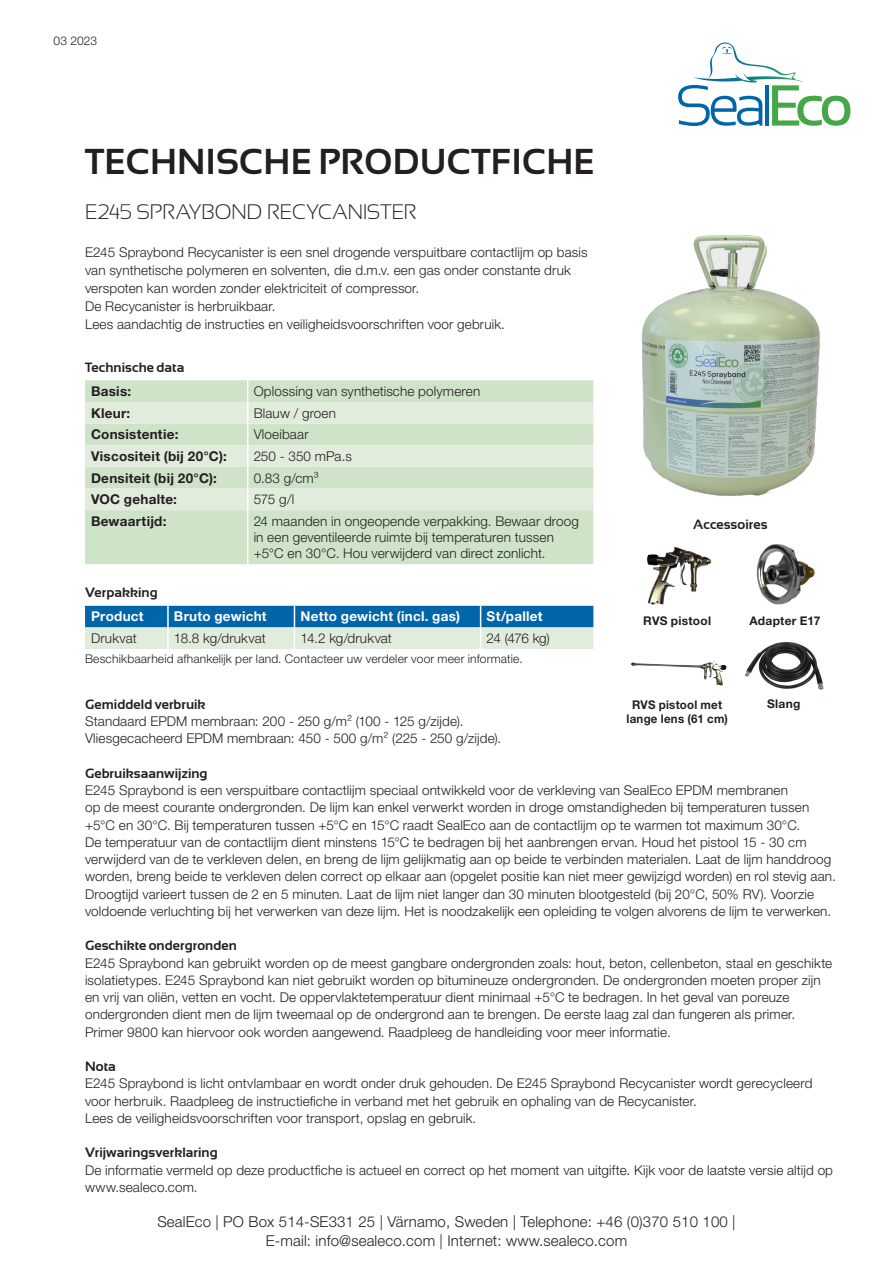
<style>
.page{position:relative;width:893px;height:1263px;background:#fff}
.page>*{position:absolute;margin:0;border:0;box-sizing:border-box;transform-origin:0 0}
.t1{font:700 36px "Sansation";color:#231f20}
.t2{font:300 21px "Sansation";color:#231f20}
.t3{font:300 15px/19.5px "Helvetica Neue LT Pro";letter-spacing:.01em;color:#231f20;text-align:center}
.t4{font:300 13.5px/17.2px "Helvetica Neue LT Pro";letter-spacing:.01em;color:#231f20}
.t5{font:700 13.5px "Sansation";letter-spacing:.005em;color:#231f20}
.t6{font:700 13.5px "Helvetica Neue LT Pro";letter-spacing:.02em;color:#231f20}
.t7{font:700 13.5px "Helvetica Neue LT Pro";letter-spacing:.02em;color:#fff}
.t8{font:300 12px "Helvetica Neue LT Pro";letter-spacing:.015em;color:#231f20}
.t9{font:700 12px "Helvetica Neue LT Pro";letter-spacing:.02em;color:#231f20;scale:.96 1}
.t10{font:700 12px "Helvetica Neue LT Pro";letter-spacing:.02em;color:#231f20}
</style>
<div class="page">
<img style="left:641px;top:235px;width:179px;height:261px">
<img style="left:756px;top:544px;width:59px;height:61px">
<img style="left:647px;top:547px;width:65px;height:58px">
<img style="left:744px;top:641px;width:80px;height:49px">
<img style="left:630px;top:661px;width:97px;height:25px">
<svg style="left:678px;top:43px;width:172px;height:83px"></svg>
<div style="left:85px;top:380px;width:508px;height:184px;background:#cfe3c8"></div>
<svg style="left:85px;top:402px;width:508px;height:108px;background:#dae8d4"></svg>
<svg style="left:247px;top:380px;width:1px;height:130px"></svg>
<hr style="left:247px;top:510px;width:1px;height:54px;background:#fff">
<svg style="left:85px;top:606px;width:508px;height:43px;background:#73aac3"></svg>
<p class="t8" style="left:54px;top:34px;width:45px">03 2023</p>
<h1 class="t1" style="left:85px;top:142px;width:512px">TECHNISCHE PRODUCTFICHE</h1>
<h2 class="t2" style="left:85px;top:200px;width:333px">E245 SPRAYBOND RECYCANISTER</h2>
<p class="t4" style="left:85px;top:243px;width:504px;line-height:18px">E245 Spraybond Recycanister is een snel drogende verspuitbare contactlijm op basis van synthetische polymeren en solventen, die d.m.v. een gas onder constante druk verspoten kan worden zonder elektriciteit of compressor.<br>De Recycanister is herbruikbaar.<br>Lees aandachtig de instructies en veiligheidsvoorschriften voor gebruik.</p>
<p class="t5" style="left:85px;top:360px;width:101px">Technische data</p>
<p class="t6" style="left:91px;top:383px;width:42px">Basis:</p>
<p class="t4" style="left:254px;top:382px;width:228px">Oplossing van synthetische polymeren</p>
<p class="t6" style="left:91px;top:404px;width:41px">Kleur:</p>
<p class="t4" style="left:254px;top:404px;width:84px">Blauw / groen</p>
<p class="t6" style="left:91px;top:426px;width:89px">Consistentie:</p>
<p class="t4" style="left:254px;top:425px;width:56px">Vloeibaar</p>
<p class="t6" style="left:91px;top:448px;width:137px">Viscositeit (bij 20°C):</p>
<p class="t4" style="left:254px;top:447px;width:100px">250 - 350 mPa.s</p>
<p class="t6" style="left:91px;top:469px;width:127px">Densiteit (bij 20°C):</p>
<p class="t4" style="left:254px;top:469px;width:67px">0.83 g/cm³</p>
<p class="t6" style="left:91px;top:491px;width:87px">VOC gehalte:</p>
<p class="t4" style="left:254px;top:490px;width:42px">575 g/l</p>
<p class="t6" style="left:91px;top:513px;width:77px">Bewaartijd:</p>
<p class="t4" style="left:254px;top:513px;width:327px;line-height:16.2px">24 maanden in ongeopende verpakking. Bewaar droog in een geventileerde ruimte bij temperaturen tussen +5°C en 30°C. Hou verwijderd van direct zonlicht.</p>
<p class="t5" style="left:85px;top:585px;width:74px">Verpakking</p>
<p class="t7" style="left:91px;top:608px;width:54px">Product</p>
<p class="t7" style="left:174px;top:608px;width:94px">Bruto gewicht</p>
<p class="t7" style="left:300px;top:608px;width:161px">Netto gewicht (incl. gas)</p>
<p class="t7" style="left:487px;top:608px;width:57px">St/pallet</p>
<p class="t4" style="left:91px;top:629px;width:47px">Drukvat</p>
<p class="t4" style="left:174px;top:629px;width:93px">18.8 kg/drukvat</p>
<p class="t4" style="left:300px;top:629px;width:93px">14.2 kg/drukvat</p>
<p class="t4" style="left:487px;top:629px;width:65px">24 (476 kg)</p>
<p class="t8" style="left:85px;top:652px;width:439px">Beschikbaarheid afhankelijk per land. Contacteer uw verdeler voor meer informatie.</p>
<p class="t5" style="left:693px;top:517px;width:76px">Accessoires</p>
<p class="t10" style="left:643px;top:613px;width:69px">RVS pistool</p>
<p class="t10" style="left:749px;top:613px;width:72px">Adapter E17</p>
<p class="t5" style="left:85px;top:697px;width:122px">Gemiddeld verbruik</p>
<p class="t4" style="left:85px;top:712px;width:418px">Standaard EPDM membraan: 200 - 250 g/m² (100 - 125 g/zijde).<br>Vliesgecacheerd EPDM membraan: 450 - 500 g/m² (225 - 250 g/zijde).</p>
<p class="t5" style="left:85px;top:766px;width:124px">Gebruiksaanwijzing</p>
<p class="t4" style="left:85px;top:781px;width:752px">E245 Spraybond is een verspuitbare contactlijm speciaal ontwikkeld voor de verkleving van SealEco EPDM membranen<br>op de meest courante ondergronden. De lijm kan enkel verwerkt worden in droge omstandigheden bij temperaturen tussen +5°C en 30°C. Bij temperaturen tussen +5°C en 15°C raadt SealEco aan de contactlijm op te warmen tot maximum 30°C.<br>De temperatuur van de contactlijm dient minstens 15°C te bedragen bij het aanbrengen ervan. Houd het pistool 15 - 30 cm verwijderd van de te verkleven delen, en breng de lijm gelijkmatig aan op beide te verbinden materialen. Laat de lijm handdroog worden, breng beide te verkleven delen correct op elkaar aan (opgelet positie kan niet meer gewijzigd worden) en rol stevig aan.<br>Droogtijd varieert tussen de 2 en 5 minuten. Laat de lijm niet langer dan 30 minuten blootgesteld (bij 20°C, 50% RV). Voorzie voldoende verluchting bij het verwerken van deze lijm. Het is noodzakelijk een opleiding te volgen alvorens de lijm te verwerken.</p>
<p class="t5" style="left:85px;top:938px;width:153px">Geschikte ondergronden</p>
<p class="t4" style="left:85px;top:954px;width:749px">E245 Spraybond kan gebruikt worden op de meest gangbare ondergronden zoals: hout, beton, cellenbeton, staal en geschikte isolatietypes. E245 Spraybond kan niet gebruikt worden op bitumineuze ondergronden. De ondergronden moeten proper zijn en vrij van oliën, vetten en vocht. De oppervlaktetemperatuur dient minimaal +5°C te bedragen. In het geval van poreuze ondergronden dient men de lijm tweemaal op de ondergrond aan te brengen. De eerste laag zal dan fungeren als primer.<br>Primer 9800 kan hiervoor ook worden aangewend. Raadpleeg de handleiding voor meer informatie.</p>
<p class="t5" style="left:85px;top:1059px;width:32px">Nota</p>
<p class="t4" style="left:85px;top:1075px;width:729px">E245 Spraybond is licht ontvlambaar en wordt onder druk gehouden. De E245 Spraybond Recycanister wordt gerecycleerd voor herbruik. Raadpleeg de instructiefiche in verband met het gebruik en ophaling van de Recycanister.<br>Lees de veiligheidsvoorschriften voor transport, opslag en gebruik.</p>
<p class="t5" style="left:85px;top:1145px;width:134px">Vrijwaringsverklaring</p>
<p class="t4" style="left:85px;top:1161px;width:749px">De informatie vermeld op deze productfiche is actueel en correct op het moment van uitgifte. Kijk voor de laatste versie altijd op www.sealeco.com.</p>
<p class="t9" style="left:632px;top:698px;width:95px">RVS pistool met</p>
<p class="t10" style="left:767px;top:697px;width:35px">Slang</p>
<p class="t9" style="left:626px;top:711px;width:107px">lange lens (61 cm)</p>
<p class="t3" style="left:157px;top:1211px;width:580px">SealEco | PO Box 514-SE331 25 | Värnamo, Sweden | Telephone: +46 (0)370 510 100 |<br>E-mail: info@sealeco.com | Internet: www.sealeco.com</p>
</div>
